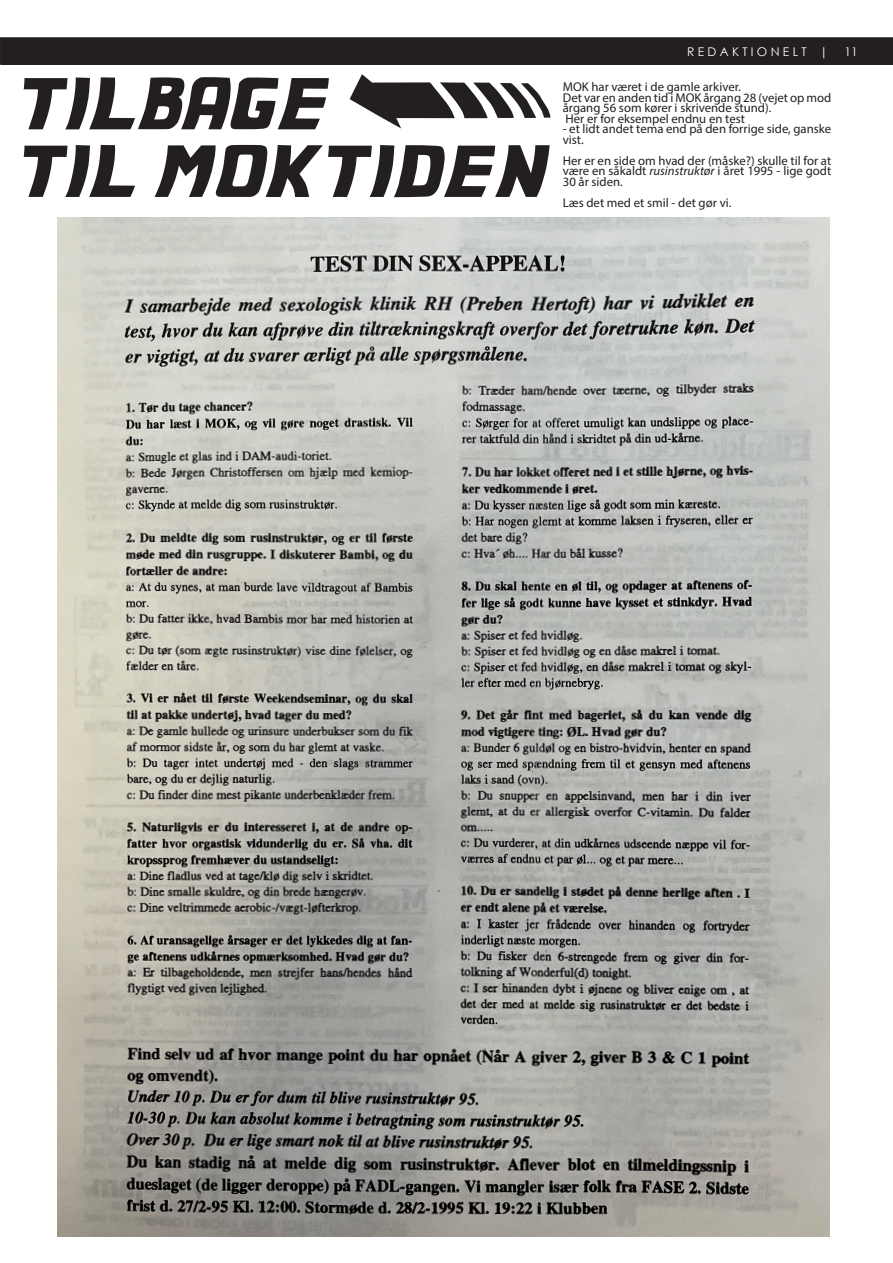
<style>
.page{position:relative;width:893px;height:1263px;background:#fff}
.page>*{position:absolute;margin:0;border:0;box-sizing:border-box;transform-origin:0 0}
.Brødtekst{font:100.65px "Backtothefuture 2002";color:#231f20;scale:1.74 1}
.Brødtekst-2{font:58.35px "Backtothefuture 2002";color:#231f20}
.Brødtekst-3{font:12.75px/10.5px "Myriad Pro";color:#231f20}
.t1{font:12px "Century Gothic";color:#fff}
.s1{font-style:italic}
</style>
<div class="page">
<div style="left:1px;top:38px;width:891px;height:26px;background:#231f20"></div>
<div style="left:0;top:37px;width:893px;height:28px;border:2px solid #231f20"></div>
<img style="left:58px;top:217px;width:771px;height:1019px">
<p class="t1" style="left:687px;top:43px;width:142px">R E D A K T I O N E L T |</p>
<p class="t1" style="left:845px;top:43px;width:15px">11</p>
<p class="Brødtekst" style="left:349px;top:50px;width:95px">&lt;</p>
<p class="Brødtekst-3" style="left:563px;top:82px;width:180px">MOK har været i de gamle arkiver.</p>
<p class="Brødtekst-2" style="left:17px;top:77px;width:313px">TILBAGE</p>
<p class="Brødtekst-2" style="left:17px;top:145px;width:534px">TIL MOKTIDEN</p>
<p class="Brødtekst-3" style="left:563px;top:92px;width:270px">Det var en anden tid i MOK årgang 28 (vejet op mod årgang 56 som kører i skrivende stund).</p>
<p class="Brødtekst-3" style="left:565px;top:113px;width:181px">Her er for eksempel endnu en test</p>
<p class="Brødtekst-3" style="left:563px;top:124px;width:270px">- et lidt andet tema end på den forrige side, ganske vist.</p>
<p class="Brødtekst-3" style="left:563px;top:155px;width:270px;text-align:justify">Her er en side om hvad der (måske?) skulle til for at være en såkaldt <span class="s1">rusinstruktør</span> i året 1995 - lige godt 30 år siden.</p>
<p class="Brødtekst-3" style="left:563px;top:197px;width:170px">Læs det med et smil - det gør vi.</p>
</div>
